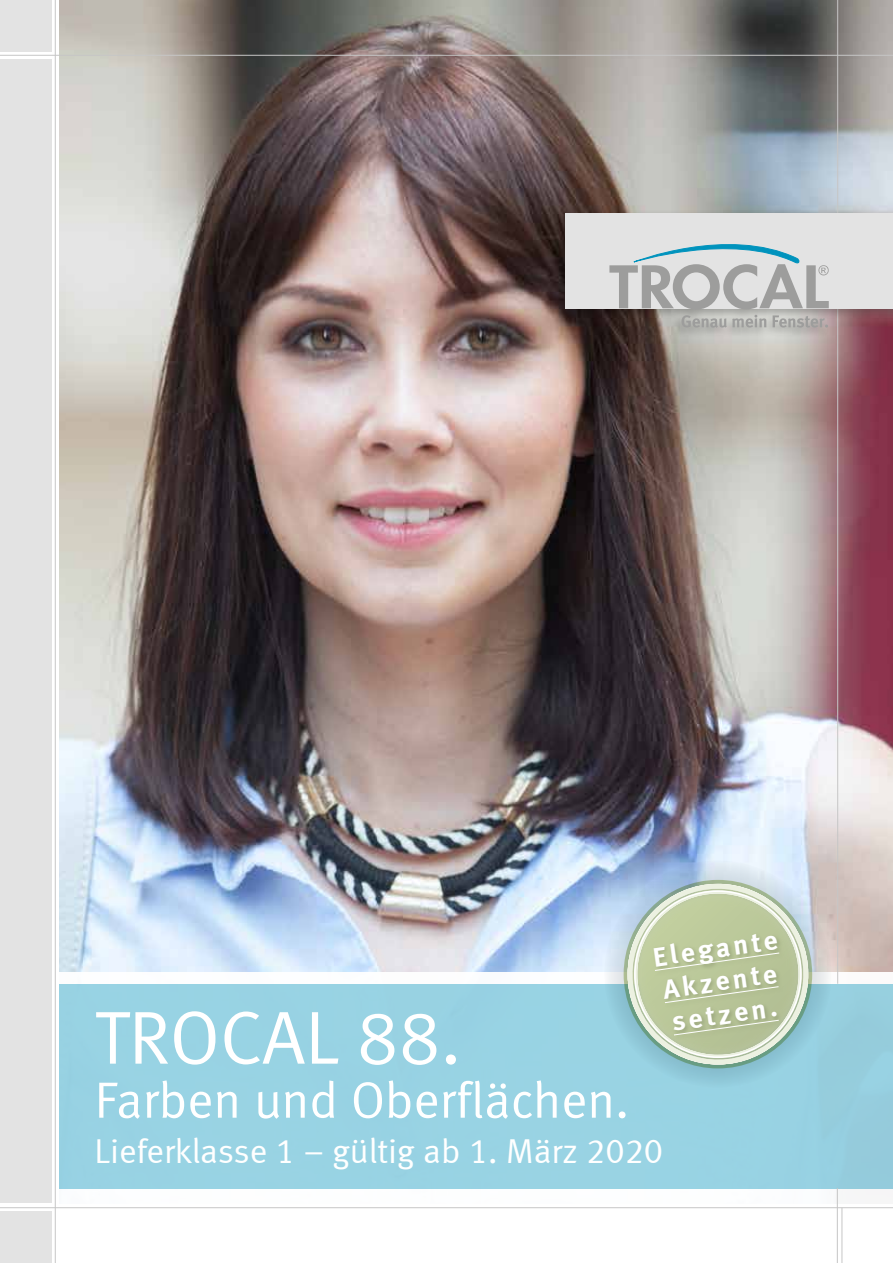
<style>
.page{position:relative;width:893px;height:1263px;background:#fff}
.page>*{position:absolute;margin:0;border:0;box-sizing:border-box;transform-origin:0 0}
.t1{font:75px "Meta Normal LF";color:#fff}
.t2{font:51px "Meta Normal LF";color:#fff}
.t3{font:34.5px "Meta Normal LF";color:#fff}
.t4{font:27.6px/33.3px "Meta Bold LF";color:#fff}
</style>
<div class="page">
<img style="left:60px;top:0;width:833px;height:972px">
<hr style="left:842px;top:1208px;width:1px;height:55px;background:#c6c6c6">
<div style="left:0;top:60px;width:51px;height:1143px;background:#e3e3e3"></div>
<div style="left:0;top:1212px;width:51px;height:51px;background:#e3e3e3"></div>
<div style="left:0;top:0;width:51px;height:51px;background:#e3e3e3"></div>
<hr style="left:55px;top:0;width:1px;height:1263px;background:#c6c6c6">
<hr style="left:0;top:1207px;width:893px;height:1px;background:#c6c6c6">
<div style="left:60px;top:984px;width:833px;height:204px;background:#98d3e3"></div>
<hr style="left:837px;top:0;width:1px;height:984px;background:#c6c6c6">
<hr style="left:837px;top:1188px;width:1px;height:75px;background:#c6c6c6">
<hr style="left:0;top:55px;width:893px;height:1px;background:#c6c6c6">
<div style="left:604px;top:860px;width:228px;height:228px;border:35px solid #83929b;border-radius:50%"></div>
<svg style="left:619px;top:876px;width:197px;height:197px;background:#b7cbb5"></svg>
<div style="left:554px;top:210px;width:339px;height:129px;background:#000;opacity:.25"></div>
<div style="left:566px;top:213px;width:327px;height:95px;background:#e3e3e3"></div>
<svg style="left:609px;top:244px;width:220px;height:65px"></svg>
<svg style="left:681px;top:315px;width:85px;height:13px"></svg>
<svg style="left:773px;top:315px;width:55px;height:13px"></svg>
<p class="t4" style="left:651px;top:940px;width:127px;rotate:-8deg">Elegante<br>Akzente setzen.</p>
<h1 class="t1" style="left:95px;top:994px;width:368px">TROCAL 88.</h1>
<h2 class="t2" style="left:95px;top:1070px;width:536px">Farben und Oberflächen.</h2>
<p class="t3" style="left:95px;top:1131px;width:570px">Lieferklasse 1 – gültig ab 1. März 2020</p>
</div>
